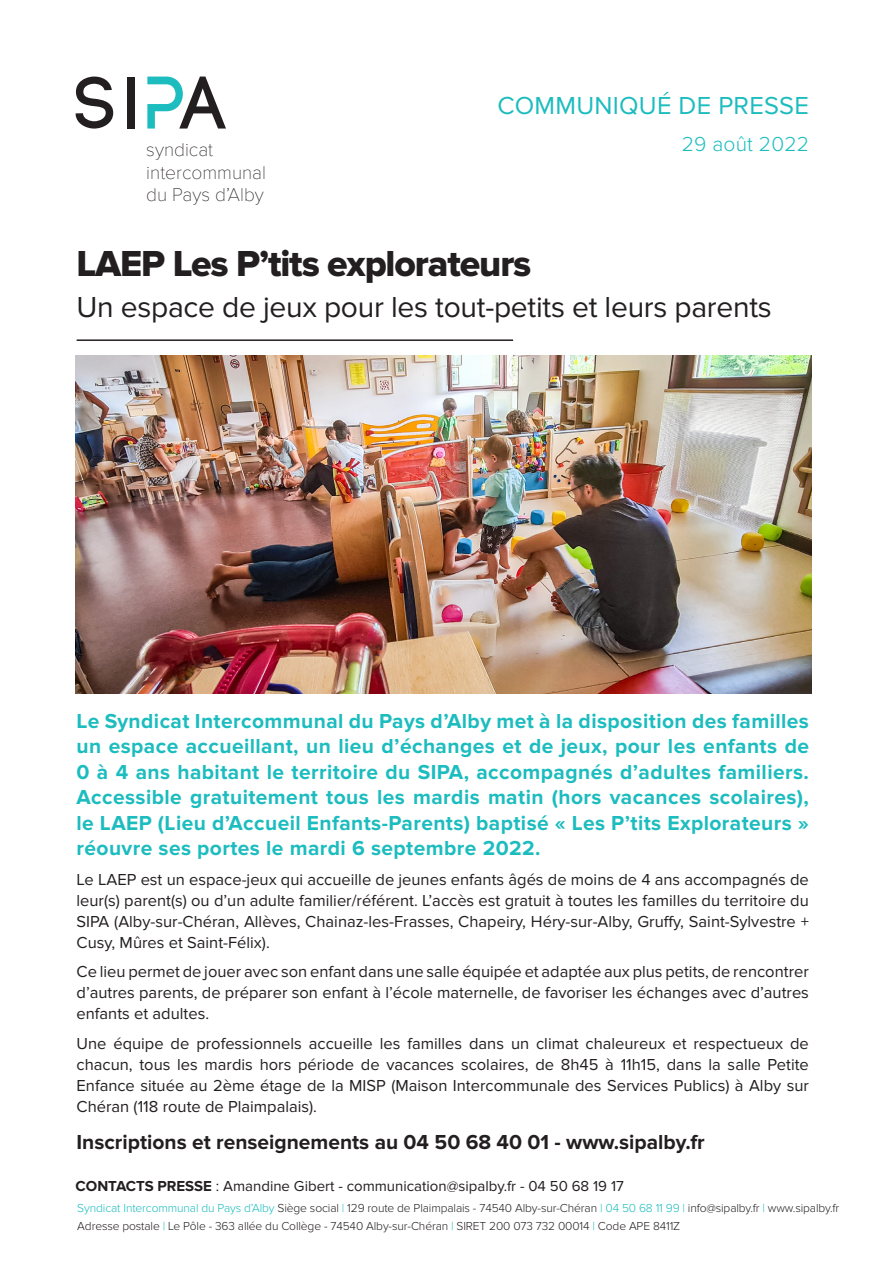
<style>
.page{position:relative;width:893px;height:1263px;background:#fff}
.page>*{position:absolute;margin:0;border:0;box-sizing:border-box;transform-origin:0 0}
.t1{font:37.5px "Proxima Nova Extrabld";letter-spacing:-.03em;color:#231f20}
.t2{font:30px "Proxima Nova";letter-spacing:-.01em;color:#231f20}
.t3{font:25.5px "Proxima Nova";letter-spacing:.01em;color:#1cbcbf}
.Chapeau{font:700 21px/25.5px "Proxima Nova";letter-spacing:.02em;color:#1cbcbf;text-align:justify}
.Chapeau-2{font:700 21px "Proxima Nova";color:#231f20}
.t4{font:300 21px "Proxima Nova";letter-spacing:.01em;color:#1cbcbf}
.t5{font:100 19.2px "Proxima Nova T";color:#231f20}
.Chapeau-3{font:16.5px/21px "Proxima Nova";color:#231f20;text-align:justify}
.Chapeau-4{font:15px "Proxima Nova";color:#231f20}
.Chapeau-5{font:300 12px/18px "Proxima Nova";letter-spacing:-.01em;color:#231f20}
.s1{font-weight:700}
.s2{color:#1cbcbf}
</style>
<div class="page">
<svg style="left:76px;top:77px;width:37px;height:52px"></svg>
<div style="left:127px;top:77px;width:8px;height:52px;background:#231f20"></div>
<svg style="left:147px;top:77px;width:79px;height:52px"></svg>
<hr style="left:77px;top:339px;width:436px;height:2px;background:#231f20">
<img style="left:76px;top:356px;width:735px;height:337px">
<p class="t5" style="left:146px;top:139px;width:68px">syndicat</p>
<p class="t5" style="left:146px;top:161px;width:121px">intercommunal</p>
<p class="t5" style="left:146px;top:184px;width:119px">du Pays d’Alby</p>
<p class="t3" style="left:497px;top:91px;width:313px">COMMUNIQUÉ DE PRESSE</p>
<p class="t4" style="left:682px;top:132px;width:129px">29 août 2022</p>
<p class="t1" style="left:77px;top:242px;width:456px">LAEP Les P’tits explorateurs</p>
<p class="t2" style="left:77px;top:290px;width:697px">Un espace de jeux pour les tout-petits et leurs parents</p>
<p class="Chapeau" style="left:77px;top:708px;width:734px">Le Syndicat Intercommunal du Pays d’Alby met à la disposition des familles un espace accueillant, un lieu d’échanges et de jeux, pour les enfants de 0 à 4 ans habitant le territoire du SIPA, accompagnés d’adultes familiers.<br>Accessible gratuitement tous les mardis matin (hors vacances scolaires), le LAEP (Lieu d’Accueil Enfants-Parents) baptisé « Les P’tits Explorateurs » réouvre ses portes le mardi 6 septembre 2022.</p>
<p class="Chapeau-3" style="left:77px;top:869px;width:734px">Le LAEP est un espace-jeux qui accueille de jeunes enfants âgés de moins de 4 ans accompagnés de leur(s) parent(s) ou d’un adulte familier/référent. L’accès est gratuit à toutes les familles du territoire du SIPA (Alby-sur-Chéran, Allèves, Chainaz-les-Frasses, Chapeiry, Héry-sur-Alby, Gruffy, Saint-Sylvestre + Cusy, Mûres et Saint-Félix).</p>
<p class="Chapeau-3" style="left:77px;top:962px;width:734px">Ce lieu permet de jouer avec son enfant dans une salle équipée et adaptée aux plus petits, de rencontrer d’autres parents, de préparer son enfant à l’école maternelle, de favoriser les échanges avec d’autres enfants et adultes.</p>
<p class="Chapeau-3" style="left:77px;top:1033px;width:734px">Une équipe de professionnels accueille les familles dans un climat chaleureux et respectueux de chacun, tous les mardis hors période de vacances scolaires, de 8h45 à 11h15, dans la salle Petite Enfance située au 2ème étage de la MISP (Maison Intercommunale des Services Publics) à Alby sur Chéran (118 route de Plaimpalais).</p>
<p class="Chapeau-2" style="left:77px;top:1130px;width:630px">Inscriptions et renseignements au 04 50 68 40 01 - www.sipalby.fr</p>
<p class="Chapeau-4" style="left:76px;top:1177px;width:550px"><span class="s1">CONTACTS PRESSE</span> : Amandine Gibert - communication@sipalby.fr - 04 50 68 19 17</p>
<p class="Chapeau-5" style="left:77px;top:1199px;width:763px"><span class="s2">Syndicat Intercommunal du Pays d’Alby</span> Siège social <span class="s2">|</span> 129 route de Plaimpalais - 74540 Alby-sur-Chéran <span class="s2">| 04 50 68 11 99 |</span> info@sipalby.fr <span class="s2">|</span> www.sipalby.fr<br>Adresse postale <span class="s2">|</span> Le Pôle - 363 allée du Collège - 74540 Alby-sur-Chéran <span class="s2">|</span> SIRET 200 073 732 00014 <span class="s2">|</span> Code APE 8411Z</p>
</div>
